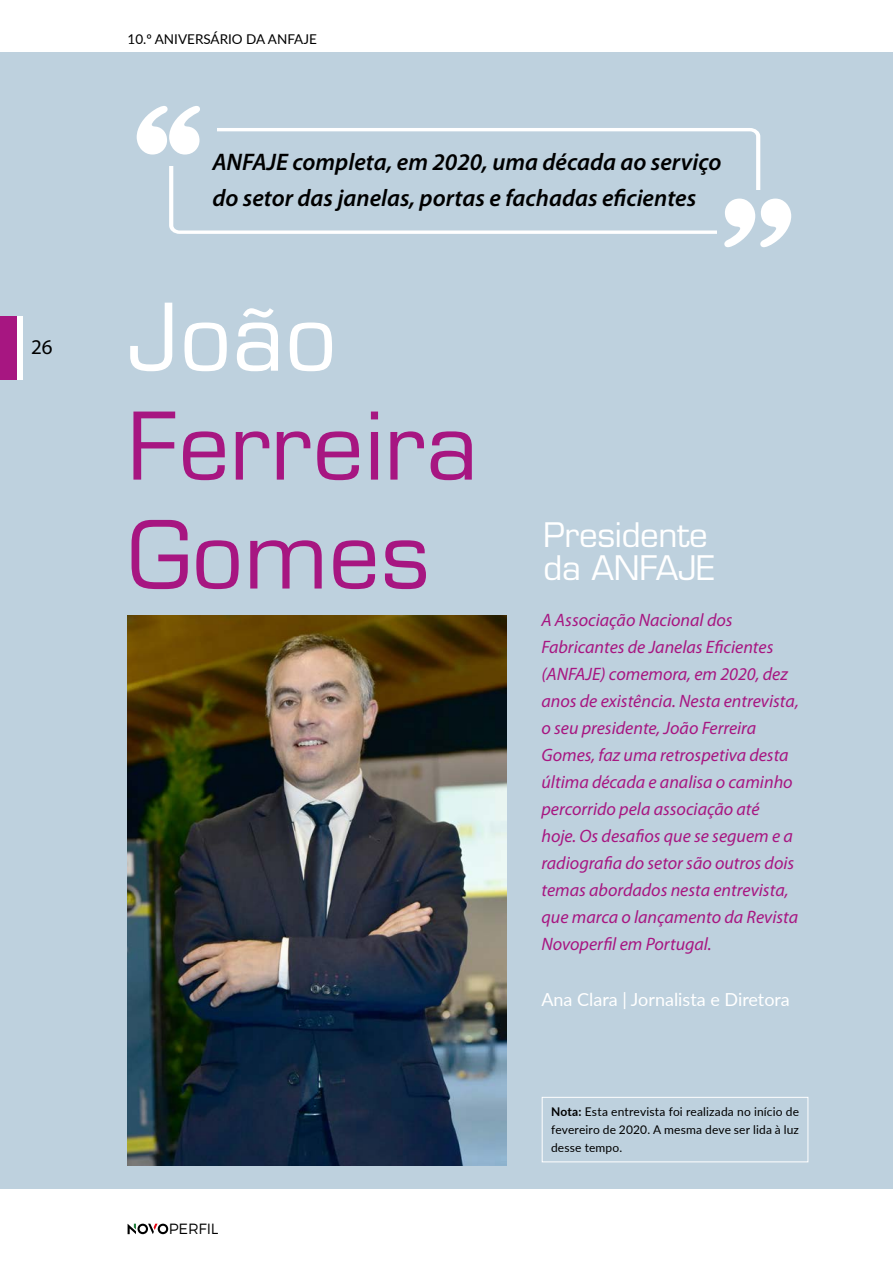
<style>
.page{position:relative;width:893px;height:1263px;background:#fff}
.page>*{position:absolute;margin:0;border:0;box-sizing:border-box;transform-origin:0 0}
.t1{font:90.75px/108.9px "Eurostile LT Std";letter-spacing:.01em;color:#a71681}
.t2{font:90.75px "Eurostile LT Std";color:#fff}
.t3{font:33px/33px "Eurostile";letter-spacing:-.01em;color:#fff}
.t4{font:italic 600 24px/36px "Myriad Pro";color:#000}
.t5{font:21px "Myriad Pro";color:#000}
.t6{font:italic 18px/27px "Myriad Pro";color:#a71681}
.t7{font:18px "Lato";color:#fff}
.t8{font:300 14.85px "Montserrat";letter-spacing:-.01em;color:#000}
.t9{font:13.5px "Lato";color:#000}
.t10{font:12px/18px "Lato";letter-spacing:.01em;color:#000;text-align:justify}
.s1{font-weight:700}
</style>
<div class="page">
<div style="left:0;top:52px;width:893px;height:1136px;background:#bed1de"></div>
<div style="left:0;top:316px;width:17px;height:63px;background:#a71681"></div>
<div style="left:17px;top:316px;width:6px;height:63px;background:#fff"></div>
<div style="left:542px;top:1097px;width:266px;height:65px;border:1px solid #fff"></div>
<svg style="left:128px;top:1224px;width:40px;height:10px"></svg>
<img style="left:128px;top:615px;width:378px;height:550px">
<svg style="left:169px;top:128px;width:591px;height:106px"></svg>
<div style="left:130px;top:87px;width:86px;height:79px;background:#bed1de"></div>
<svg style="left:137px;top:106px;width:63px;height:49px"></svg>
<div style="left:717px;top:190px;width:86px;height:86px;background:#bed1de"></div>
<svg style="left:724px;top:199px;width:67px;height:48px"></svg>
<p class="t5" style="left:31px;top:334px;width:23px">26</p>
<p class="t9" style="left:128px;top:29px;width:191px">10.º ANIVERSÁRIO DA ANFAJE</p>
<h3 class="t4" style="left:212px;top:144px;width:511px">ANFAJE completa, em 2020, uma década ao serviço do setor das janelas, portas e fachadas eficientes</h3>
<h1 class="t2" style="left:128px;top:283px;width:211px">João</h1>
<h1 class="t1" style="left:128px;top:393px;width:352px">Ferreira<br>Gomes</h1>
<p class="t8" style="left:169px;top:1220px;width:51px">PERFIL</p>
<h2 class="t3" style="left:543px;top:518px;width:173px">Presidente da ANFAJE</h2>
<p class="t6" style="left:541px;top:606px;width:259px">A Associação Nacional dos<br>Fabricantes de Janelas Eficientes (ANFAJE) comemora, em 2020, dez anos de existência. Nesta entrevista, o seu presidente, João Ferreira<br>Gomes, faz uma retrospetiva desta última década e analisa o caminho percorrido pela associação até hoje. Os desafios que se seguem e a radiografia do setor são outros dois temas abordados nesta entrevista, que marca o lançamento da Revista<br>Novoperfil em Portugal.</p>
<p class="t7" style="left:541px;top:987px;width:250px">Ana Clara | Jornalista e Diretora</p>
<p class="t10" style="left:551px;top:1102px;width:249px"><span class="s1">Nota:</span> Esta entrevista foi realizada no início de fevereiro de 2020. A mesma deve ser lida à luz desse tempo.</p>
</div>
